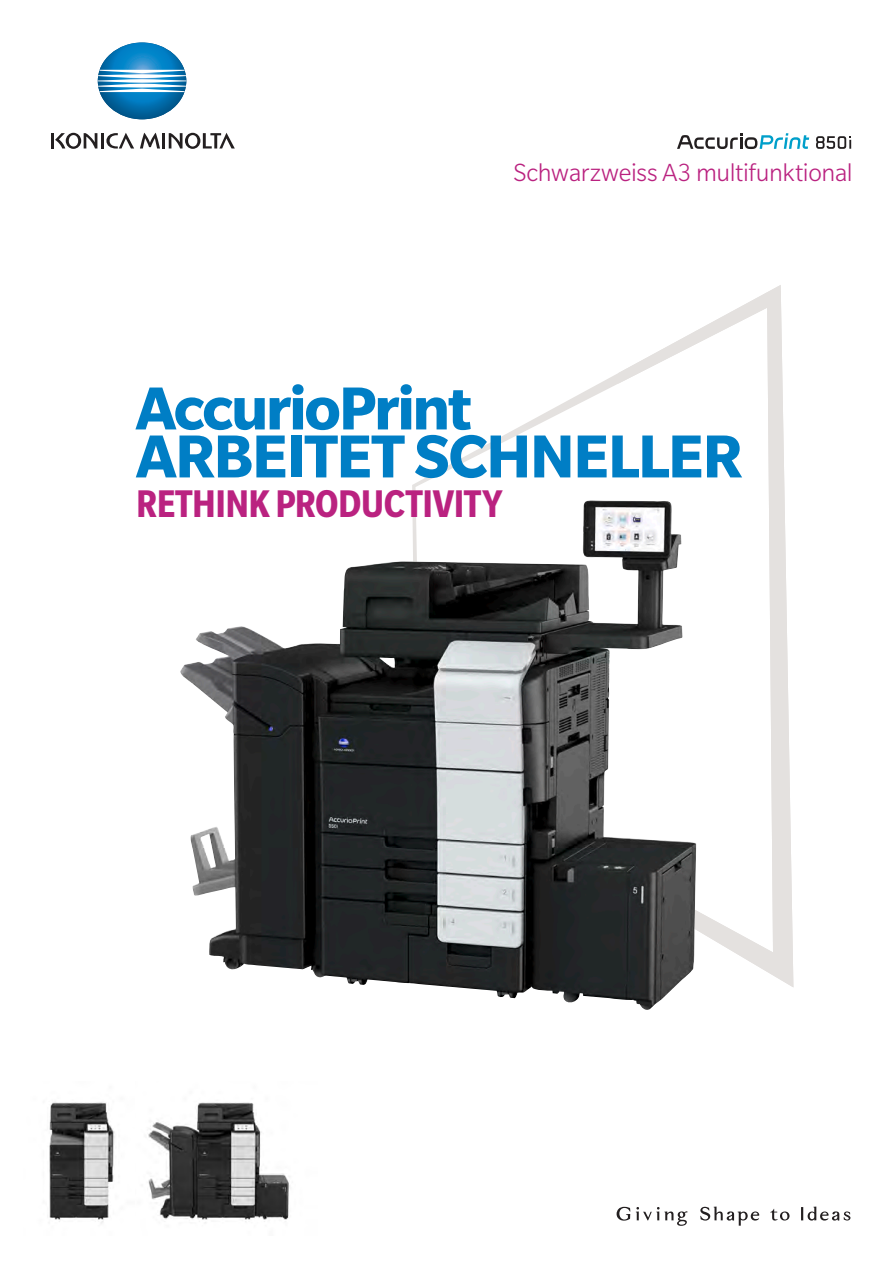
<style>
.page{position:relative;width:893px;height:1263px;background:#fff}
.page>*{position:absolute;margin:0;border:0;box-sizing:border-box;transform-origin:0 0}
.t1{font:700 66px/48px "Slate Pro";letter-spacing:-.025em;color:#007ec5}
.t2{font:700 condensed 42px "Slate Pro";letter-spacing:-.015em;color:#ba2280}
.t3{font:300 27px "Slate Pro";letter-spacing:-.015em;color:#ba2280}
</style>
<div class="page">
<svg style="left:700px;top:1206px;width:59px;height:20px"></svg>
<svg style="left:801px;top:1206px;width:49px;height:14px"></svg>
<svg style="left:617px;top:1207px;width:13px;height:13px"></svg>
<svg style="left:636px;top:1207px;width:51px;height:19px"></svg>
<svg style="left:770px;top:1209px;width:20px;height:11px"></svg>
<svg style="left:98px;top:43px;width:88px;height:76px"></svg>
<hr style="left:51px;top:133px;width:3px;height:15px;background:#231f20">
<hr style="left:101px;top:133px;width:3px;height:15px;background:#231f20">
<hr style="left:162px;top:133px;width:3px;height:15px;background:#231f20">
<svg style="left:106px;top:133px;width:28px;height:16px"></svg>
<svg style="left:55px;top:133px;width:42px;height:16px"></svg>
<svg style="left:169px;top:133px;width:66px;height:16px"></svg>
<svg style="left:140px;top:133px;width:20px;height:15px"></svg>
<svg style="left:638px;top:285px;width:155px;height:702px"></svg>
<div style="left:84px;top:333px;width:712px;height:241px;background:#fff"></div>
<svg style="left:677px;top:133px;width:132px;height:16px"></svg>
<svg style="left:816px;top:136px;width:35px;height:13px"></svg>
<img style="left:49px;top:1102px;width:241px;height:122px">
<img style="left:180px;top:502px;width:458px;height:496px">
<p class="t3" style="left:513px;top:159px;width:341px">Schwarzweiss A3 multifunktional</p>
<h1 class="t1" style="left:136px;top:383px;width:608px">AccurioPrint<br>ARBEITET SCHNELLER</h1>
<h2 class="t2" style="left:136px;top:481px;width:368px">RETHINK PRODUCTIVITY</h2>
</div>
